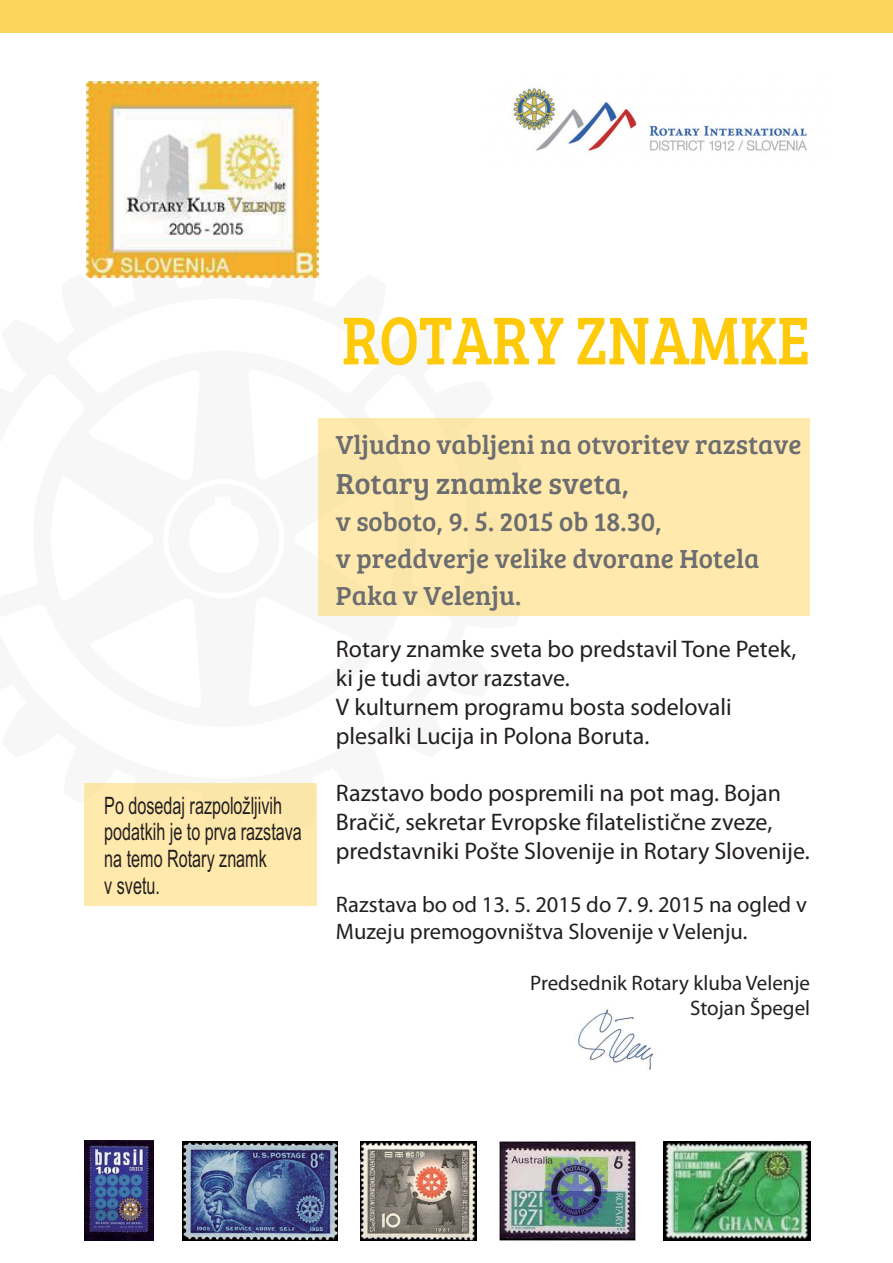
<style>
.page{position:relative;width:893px;height:1263px;background:#fff}
.page>*{position:absolute;margin:0;border:0;box-sizing:border-box;transform-origin:0 0}
.t1{font:69.9px "Bree Serif";color:#feca0a;scale:.86 1}
.t2{font:30px "Bree Serif";color:#6c6d70}
.t3{font:27px/36.6px "Bree Serif";color:#6c6d70}
.t4{font:24px/28.8px "Myriad Pro";color:#231f20}
.t5{font:24px/26.8px "Arial";color:#231f20;scale:.67 1}
.t6{font:22.5px/27px "Myriad Pro";color:#231f20}
.t7{font:21px/25.2px "Myriad Pro";color:#231f20;text-align:right}
</style>
<div class="page">
<div style="left:85px;top:783px;width:232px;height:122px;background:#ffe9ac"></div>
<div style="left:318px;top:418px;width:491px;height:198px;background:#ffe9ac"></div>
<img style="left:512px;top:87px;width:295px;height:64px">
<div style="left:0;top:0;width:893px;height:33px;background:#fed55c"></div>
<img style="left:86px;top:82px;width:232px;height:196px">
<img style="left:182px;top:1141px;width:156px;height:100px">
<img style="left:360px;top:1141px;width:116px;height:100px">
<img style="left:500px;top:1141px;width:135px;height:100px">
<img style="left:85px;top:1141px;width:69px;height:100px">
<img style="left:577px;top:1009px;width:77px;height:61px">
<img style="left:663px;top:1141px;width:147px;height:100px">
<p class="t5" style="left:104px;top:794px;width:296px">Po dosedaj razpoložljivih podatkih je to prva razstava na temo Rotary znamk<br>v svetu.</p>
<h1 class="t1" style="left:342px;top:289px;width:546px">ROTARY ZNAMKE</h1>
<p class="t3" style="left:336px;top:425px;width:467px">Vljudno vabljeni na otvoritev razstave</p>
<p class="t2" style="left:336px;top:461px;width:295px">Rotary znamke sveta,</p>
<p class="t3" style="left:336px;top:502px;width:425px">v soboto, 9. 5. 2015 ob 18.30,<br>v preddverje velike dvorane Hotela<br>Paka v Velenju.</p>
<p class="t4" style="left:336px;top:637px;width:462px">Rotary znamke sveta bo predstavil Tone Petek, ki je tudi avtor razstave.<br>V kulturnem programu bosta sodelovali plesalki Lucija in Polona Boruta.</p>
<p class="t4" style="left:336px;top:781px;width:475px">Razstavo bodo pospremili na pot mag. Bojan<br>Braèiè, sekretar Evropske filatelistiène zveze, predstavniki Pošte Slovenije in Rotary Slovenije.</p>
<p class="t6" style="left:336px;top:892px;width:472px">Razstava bo od 13. 5. 2015 do 7. 9. 2015 na ogled v<br>Muzeju premogovništva Slovenije v Velenju.</p>
<p class="t7" style="left:530px;top:972px;width:281px">Predsednik Rotary kluba Velenje<br>Stojan Špegel</p>
</div>
